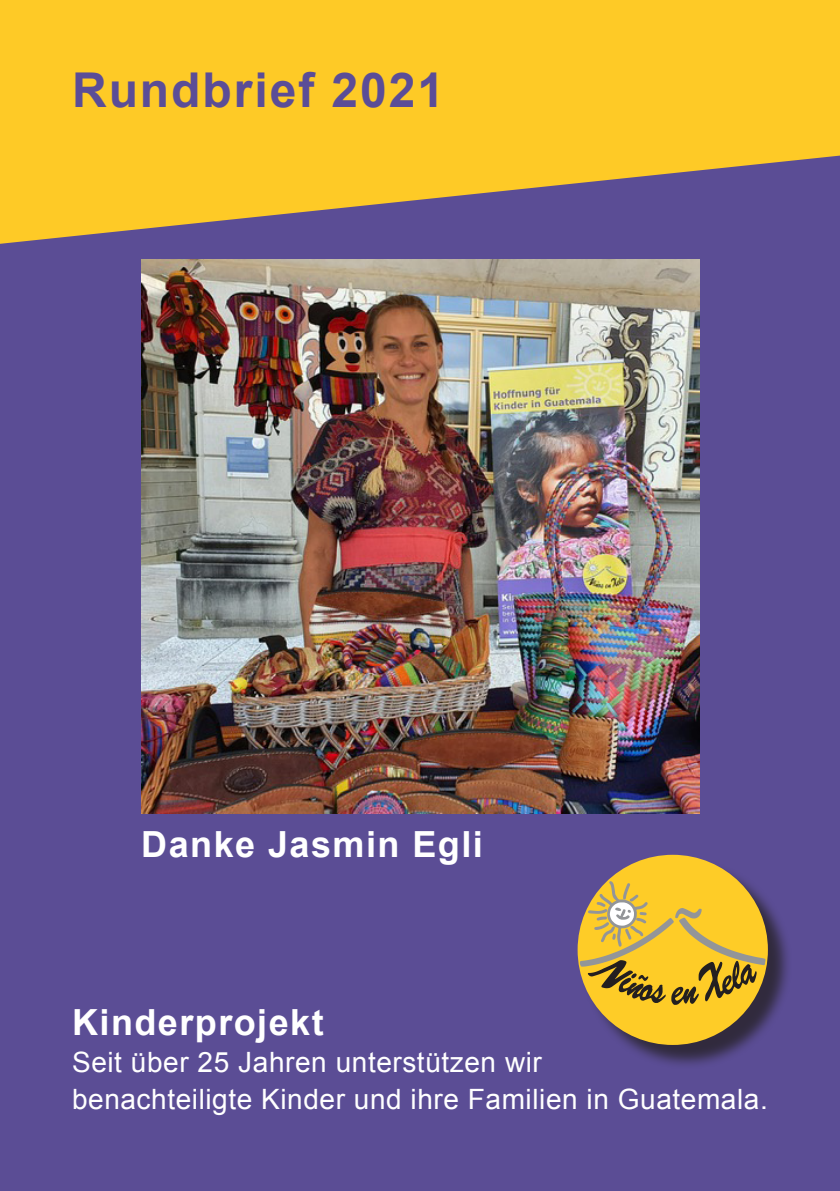
<style>
.page{position:relative;width:840px;height:1191px;background:#fff}
.page>*{position:absolute;margin:0;border:0;box-sizing:border-box;transform-origin:0 0}
.t1{font:700 48px "Arial";letter-spacing:.04em;color:#5b4d97}
.t2{font:700 36px "Arial";letter-spacing:.04em;color:#fff}
.t3{font:28px "Arial";letter-spacing:.02em;color:#fff}
</style>
<div class="page">
<div style="left:0;top:0;width:839px;height:1191px;background:#5b4d95"></div>
<svg style="left:0;top:0;width:839px;height:244px;fill:#feca26"></svg>
<img style="left:141px;top:260px;width:557px;height:553px">
<div style="left:581px;top:858px;width:211px;height:211px;background:#231f20;opacity:.75"></div>
<div style="left:577px;top:854px;width:190px;height:191px;background:#fecc27;border-radius:50%"></div>
<svg style="left:579px;top:881px;width:186px;height:124px"></svg>
<p class="t1" style="left:72px;top:58px;width:373px">Rundbrief 2021</p>
<p class="t2" style="left:141px;top:820px;width:343px">Danke Jasmin Egli</p>
<p class="t2" style="left:72px;top:998px;width:253px">Kinderprojekt</p>
<p class="t3" style="left:72px;top:1044px;width:471px">Seit über 25 Jahren unterstützen wir</p>
<p class="t3" style="left:72px;top:1081px;width:696px">benachteiligte Kinder und ihre Familien in Guatemala.</p>
</div>
